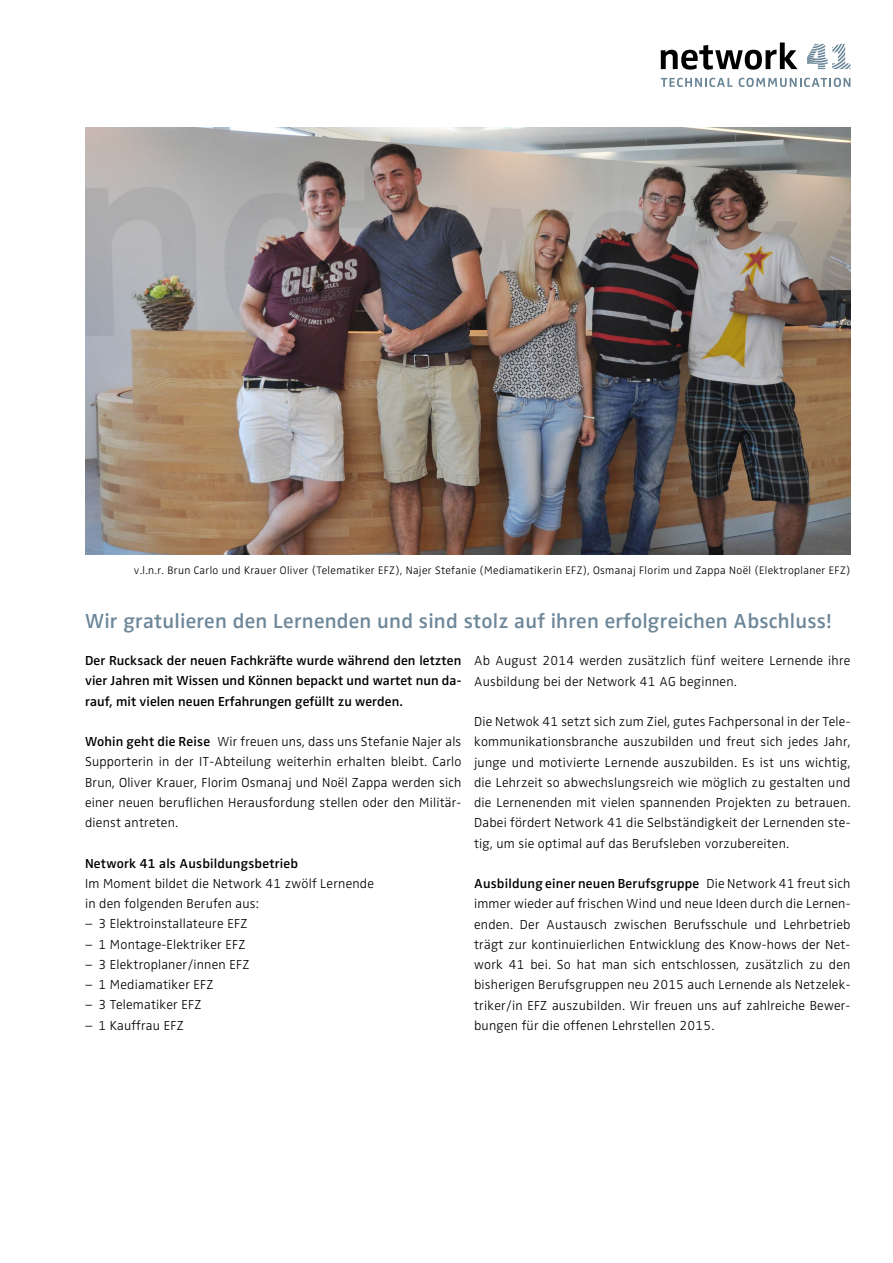
<style>
.page{position:relative;width:893px;height:1263px;background:#fff}
.page>*{position:absolute;margin:0;border:0;box-sizing:border-box;transform-origin:0 0}
.t1{font:600 21px "Zwo";letter-spacing:.01em;color:#6d8799}
.t2{font:300 13.5px/20.2px "Zwo";letter-spacing:.015em;color:#000;text-align:justify}
.t3{font:600 13.5px/20.2px "Zwo";letter-spacing:.005em;color:#000;text-align:justify}
.t4{font:300 11.25px "Zwo";letter-spacing:.03em;color:#000}
.s1{font-weight:600}
</style>
<div class="page">
<svg style="left:661px;top:78px;width:72px;height:9px"></svg>
<svg style="left:739px;top:78px;width:111px;height:9px"></svg>
<svg style="left:661px;top:43px;width:136px;height:27px"></svg>
<svg style="left:807px;top:44px;width:43px;height:25px"></svg>
<img style="left:85px;top:128px;width:765px;height:427px">
<p class="t4" style="left:134px;top:564px;width:718px">v.l.n.r. Brun Carlo und Krauer Oliver (Telematiker EFZ), Najer Stefanie (Mediamatikerin EFZ), Osmanaj Florim und Zappa Noël (Elektroplaner EFZ)</p>
<h1 class="t1" style="left:85px;top:609px;width:748px">Wir gratulieren den Lernenden und sind stolz auf ihren erfolgreichen Abschluss!</h1>
<p class="t3" style="left:85px;top:650px;width:378px">Der Rucksack der neuen Fachkräfte wurde während den letzten vier Jahren mit Wissen und Können bepackt und wartet nun da&shy;rauf, mit vielen neuen Erfahrungen gefüllt zu werden.</p>
<p class="t2" style="left:85px;top:731px;width:378px"><span class="s1">Wohin geht die Reise</span> Wir freuen uns, dass uns Stefanie Najer als Supporterin in der IT-Abteilung weiterhin erhalten bleibt. Carlo Brun, Oliver Krauer, Florim Osmanaj und Noël Zappa werden sich einer neuen beruflichen Herausfordung stellen oder den Militär&shy;dienst antreten.</p>
<p class="t3" style="left:85px;top:853px;width:215px">Network 41 als Ausbildungsbetrieb</p>
<p class="t2" style="left:85px;top:873px;width:290px">Im Moment bildet die Network 41 zwölf Lernende in den folgenden Berufen aus:</p>
<p class="t2" style="left:85px;top:914px;width:164px">– 3 Elektroinstallateure EFZ</p>
<p class="t2" style="left:85px;top:934px;width:162px">– 1 Montage-Elektriker EFZ</p>
<p class="t2" style="left:85px;top:954px;width:166px">– 3 Elektroplaner/innen EFZ</p>
<p class="t2" style="left:85px;top:974px;width:130px">– 1 Mediamatiker EFZ</p>
<p class="t2" style="left:85px;top:995px;width:118px">– 3 Telematiker EFZ</p>
<p class="t2" style="left:85px;top:1015px;width:100px">– 1 Kauffrau EFZ</p>
<p class="t2" style="left:474px;top:651px;width:378px">Ab August 2014 werden zusätzlich fünf weitere Lernende ihre<br>Ausbildung bei der Network 41 AG beginnen.</p>
<p class="t2" style="left:474px;top:711px;width:378px">Die Netwok 41 setzt sich zum Ziel, gutes Fachpersonal in der Tele&shy;kommunikationsbranche auszubilden und freut sich jedes Jahr, junge und motivierte Lernende auszubilden. Es ist uns wichtig, die Lehrzeit so abwechslungsreich wie möglich zu gestalten und die Lernenenden mit vielen spannenden Projekten zu betrauen.<br>Dabei fördert Network 41 die Selbständigkeit der Lernenden ste&shy;tig, um sie optimal auf das Berufsleben vorzubereiten.</p>
<p class="t2" style="left:474px;top:873px;width:378px"><span class="s1">Ausbildung einer neuen Berufsgruppe</span> Die Network 41 freut sich immer wieder auf frischen Wind und neue Ideen durch die Lernen&shy;enden. Der Austausch zwischen Berufsschule und Lehrbetrieb trägt zur kontinuierlichen Entwicklung des Know-hows der Net&shy;work 41 bei. So hat man sich entschlossen, zusätzlich zu den bisherigen Berufsgruppen neu 2015 auch Lernende als Netzelek&shy;triker/in EFZ auszubilden. Wir freuen uns auf zahlreiche Bewer&shy;bungen für die offenen Lehrstellen 2015.</p>
</div>
